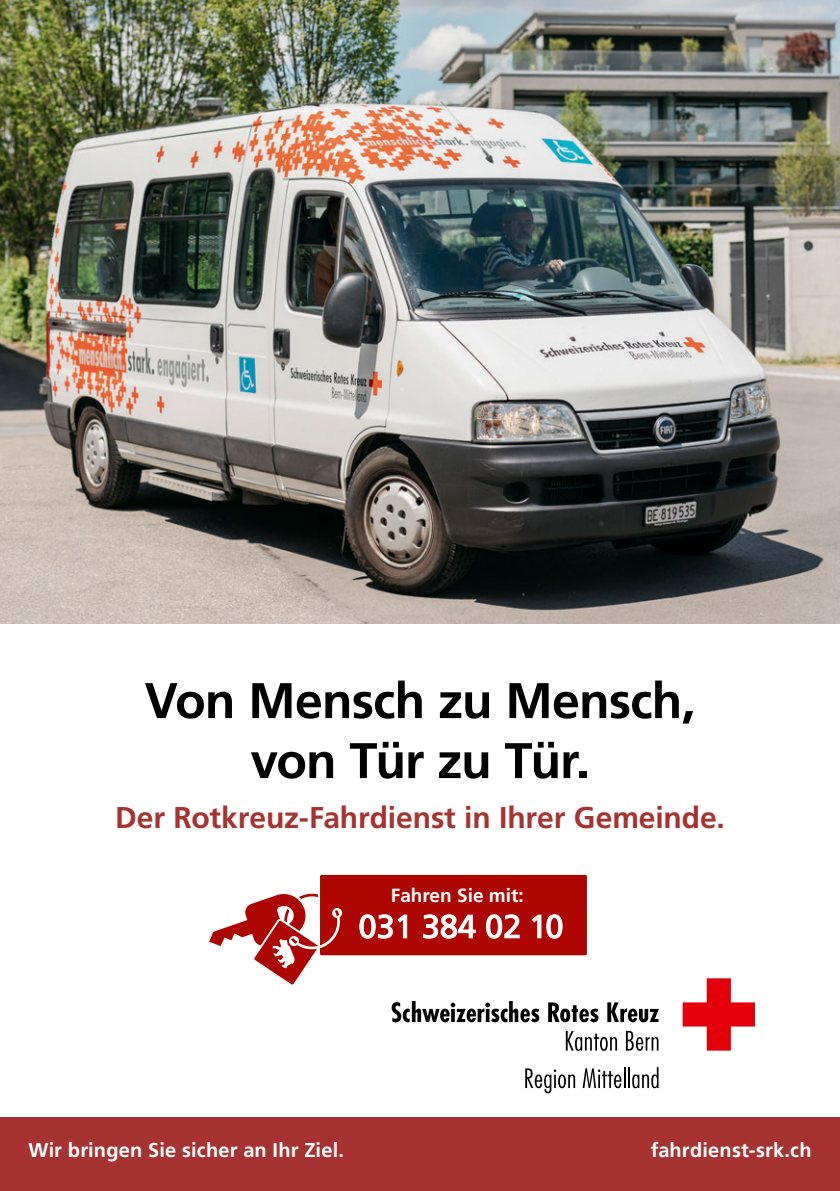
<style>
.page{position:relative;width:840px;height:1191px;background:#fff}
.page>*{position:absolute;margin:0;border:0;box-sizing:border-box;transform-origin:0 0}
.t1{font:700 50px/60px "Frutiger LT Com";letter-spacing:-.02em;color:#000;text-align:center}
.t2{font:700 30px "Frutiger LT Com";letter-spacing:-.005em;color:#a73232}
.t3{font:700 20px "Frutiger LT Com";letter-spacing:.01em;color:#fff}
.t4{font:700 19px "Frutiger LT Com";color:#fff}
</style>
<div class="page">
<div style="left:0;top:1117px;width:839px;height:74px;background:#a73232"></div>
<svg style="left:209px;top:874px;width:378px;height:111px"></svg>
<svg style="left:682px;top:978px;width:72px;height:72px"></svg>
<svg style="left:391px;top:1001px;width:148px;height:21px"></svg>
<svg style="left:548px;top:1002px;width:50px;height:20px"></svg>
<svg style="left:607px;top:1002px;width:51px;height:20px"></svg>
<svg style="left:565px;top:1031px;width:51px;height:19px"></svg>
<svg style="left:625px;top:1031px;width:33px;height:19px"></svg>
<svg style="left:525px;top:1068px;width:50px;height:25px"></svg>
<svg style="left:582px;top:1068px;width:39px;height:20px"></svg>
<hr style="left:623px;top:1067px;width:2px;height:21px;background:#000">
<hr style="left:627px;top:1067px;width:2px;height:21px;background:#000">
<svg style="left:632px;top:1067px;width:26px;height:21px"></svg>
<img style="left:0;top:0;width:839px;height:624px">
<h1 class="t1" style="left:144px;top:671px;width:552px">Von Mensch zu Mensch, von Tür zu Tür.</h1>
<h2 class="t2" style="left:115px;top:800px;width:611px">Der Rotkreuz-Fahrdienst in Ihrer Gemeinde.</h2>
<p class="t4" style="left:390px;top:884px;width:134px">Fahren Sie mit:</p>
<p class="t3" style="left:28px;top:1138px;width:317px">Wir bringen Sie sicher an Ihr Ziel.</p>
<p class="t3" style="left:650px;top:1138px;width:162px">fahrdienst-srk.ch</p>
</div>
